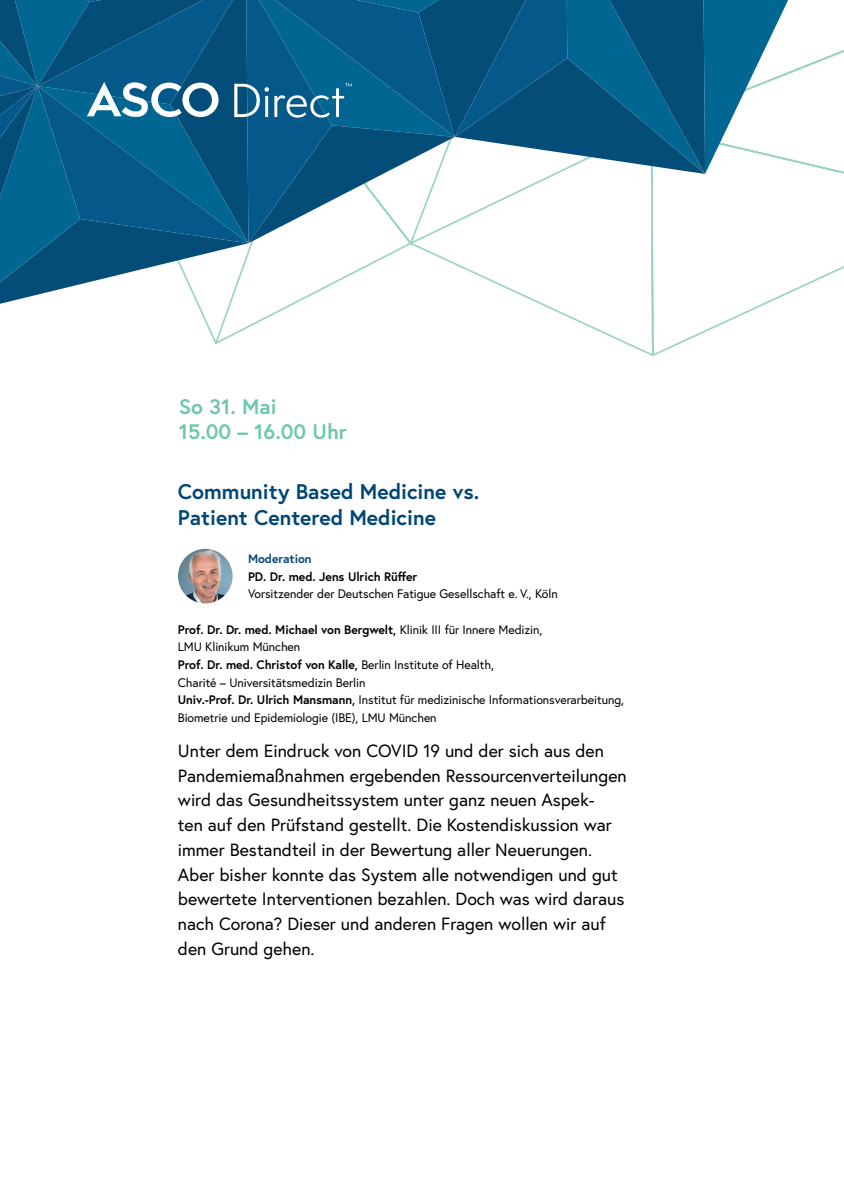
<style>
.page{position:relative;width:844px;height:1191px;background:#fff}
.page>*{position:absolute;margin:0;border:0;box-sizing:border-box;transform-origin:0 0}
.t1{font:700 21.18px/26.2px "Europa";color:#004775}
.t2{font:700 21px/25.2px "Europa";color:#6ec7ad}
.t3{font:17.68px/24.7px "Europa";color:#000}
.t4{font:12.42px/17.7px "Europa";letter-spacing:-.005em;color:#000}
.t5{font:700 12.42px "Europa";letter-spacing:-.005em;color:#000}
.t6{font:700 12.42px "Europa";letter-spacing:-.005em;color:#004775}
.s1{font-weight:700}
</style>
<div class="page">
<svg style="left:197px;top:50px;width:646px;height:307px"></svg>
<svg style="left:0;top:0;width:788px;height:304px"></svg>
<img style="left:178px;top:549px;width:54px;height:54px;border-radius:27px">
<p class="t2" style="left:179px;top:393px;width:170px">So 31. Mai<br>15.00 – 16.00 Uhr</p>
<p class="t1" style="left:178px;top:478px;width:303px">Community Based Medicine vs.<br>Patient Centered Medicine</p>
<p class="t6" style="left:248px;top:550px;width:65px">Moderation</p>
<p class="t5" style="left:248px;top:568px;width:171px">PD. Dr. med. Jens Ulrich Rüffer</p>
<p class="t4" style="left:248px;top:585px;width:311px">Vorsitzender der Deutschen Fatigue Gesellschaft e. V., Köln</p>
<p class="t4" style="left:178px;top:620px;width:447px"><span class="s1">Prof. Dr. Dr. med. Michael von Bergwelt,</span> Klinik III für Innere Medizin,<br>LMU Klinikum München<br><span class="s1">Prof. Dr. med. Christof von Kalle,</span> Berlin Institute of Health,<br>Charité – Universitätsmedizin Berlin<br><span class="s1">Univ.-Prof. Dr. Ulrich Mansmann,</span> Institut für medizinische Informationsverarbeitung, Biometrie und Epidemiologie (IBE), LMU München</p>
<p class="t3" style="left:178px;top:738px;width:450px">Unter dem Eindruck von COVID 19 und der sich aus den Pandemiemaßnahmen ergebenden Ressourcenverteilungen wird das Gesundheitssystem unter ganz neuen Aspek-<br>ten auf den Prüfstand gestellt. Die Kostendiskussion war immer Bestandteil in der Bewertung aller Neuerungen.<br>Aber bisher konnte das System alle notwendigen und gut bewertete Interventionen bezahlen. Doch was wird daraus nach Corona? Dieser und anderen Fragen wollen wir auf den Grund gehen.</p>
</div>
